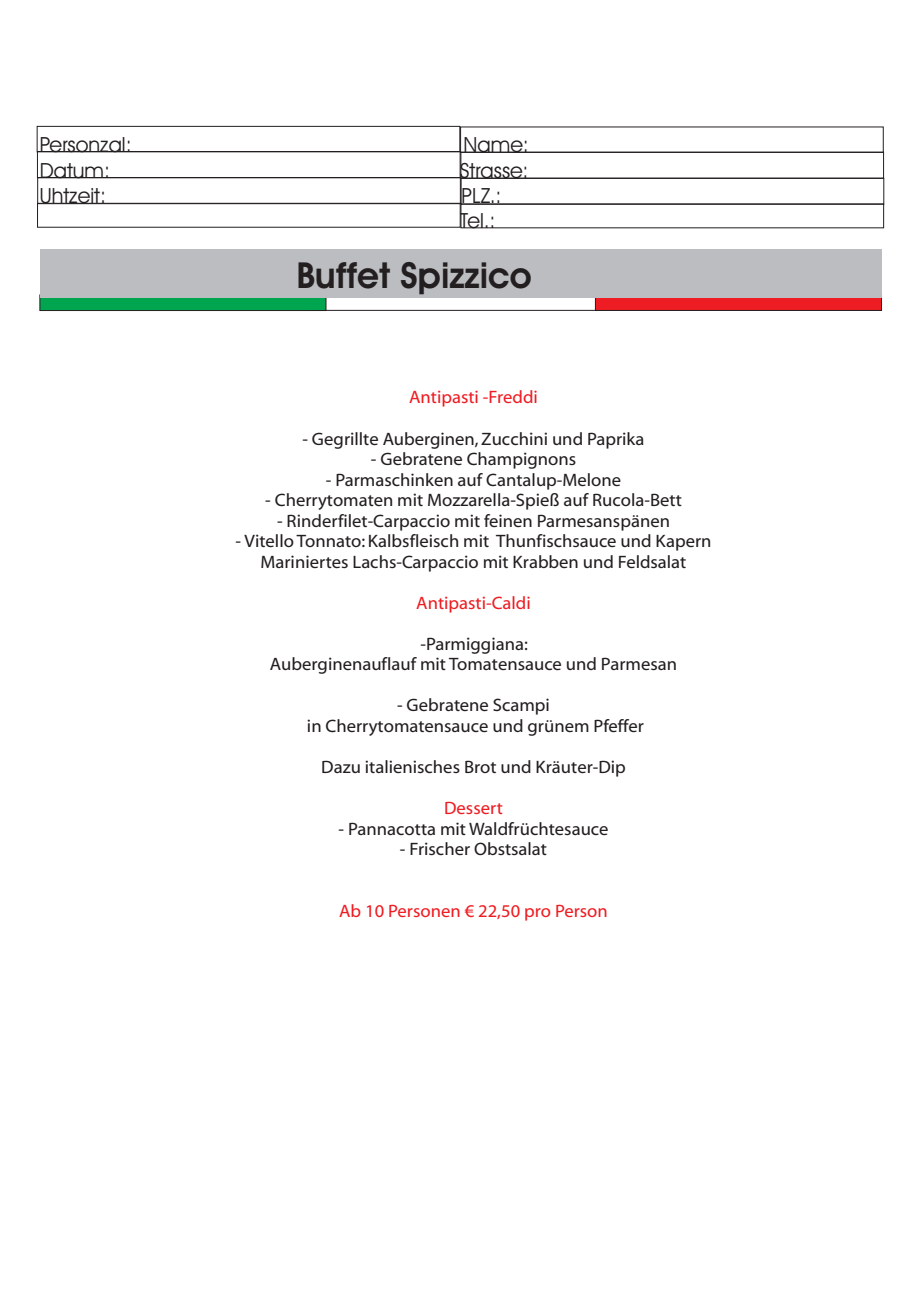
<style>
.page{position:relative;width:921px;height:1290px;background:#fff}
.page>*{position:absolute;margin:0;border:0;box-sizing:border-box;transform-origin:0 0}
.t1{font:700 36px "Avant Garde Bk BT";color:#231f20}
.t2{font:21px/25.2px "Avant Garde Bk BT";color:#231f20}
.t3{font:18px/20.5px "Myriad Web Pro";color:#231f20;text-align:center}
.t4{font:18px "Myriad Web Pro";color:#ee1d23}
</style>
<div class="page">
<div style="left:311px;top:295px;width:286px;height:16px;background:#fff;border:1px solid #231f20"></div>
<div style="left:595px;top:295px;width:287px;height:16px;background:#ee1d23;border:1px solid #231f20"></div>
<div style="left:40px;top:295px;width:286px;height:16px;background:#00a54f;border:1px solid #231f20"></div>
<div style="left:40px;top:249px;width:841px;height:49px;background:#bcbdc0"></div>
<div style="left:37px;top:126px;width:423px;height:26px;border:1px solid #231f20"></div>
<div style="left:461px;top:152px;width:423px;height:26px;border:1px solid #231f20"></div>
<div style="left:37px;top:151px;width:423px;height:27px;border:1px solid #231f20"></div>
<div style="left:461px;top:178px;width:423px;height:26px;border:1px solid #231f20"></div>
<div style="left:461px;top:204px;width:423px;height:24px;border:1px solid #231f20"></div>
<div style="left:37px;top:203px;width:423px;height:24px;border:1px solid #231f20"></div>
<p class="t2" style="left:40px;top:134px;width:93px">Personzal:</p>
<p class="t2" style="left:464px;top:134px;width:67px">Name:</p>
<p class="t2" style="left:40px;top:160px;width:72px">Datum:</p>
<p class="t2" style="left:460px;top:160px;width:70px">Strasse:</p>
<p class="t2" style="left:40px;top:185px;width:68px">Uhtzeit:</p>
<p class="t2" style="left:461px;top:185px;width:42px">PLZ.:<br>Tel.:</p>
<h1 class="t1" style="left:296px;top:260px;width:237px">Buffet Spizzico</h1>
<p class="t4" style="left:409px;top:390px;width:130px">Antipasti -Freddi</p>
<p class="t3" style="left:302px;top:430px;width:344px">- Gegrillte Auberginen, Zucchini und Paprika</p>
<p class="t3" style="left:371px;top:450px;width:207px">- Gebratene Champignons</p>
<p class="t3" style="left:326px;top:471px;width:297px">- Parmaschinken auf Cantalup-Melone</p>
<p class="t3" style="left:265px;top:491px;width:418px">- Cherrytomaten mit Mozzarella-Spieß auf Rucola-Bett</p>
<p class="t3" style="left:277px;top:512px;width:394px">- Rinderfilet-Carpaccio mit feinen Parmesanspänen</p>
<p class="t3" style="left:236px;top:532px;width:477px">- Vitello Tonnato: Kalbsfleisch mit Thunfischsauce und Kapern<br>Mariniertes Lachs-Carpaccio mit Krabben und Feldsalat</p>
<p class="t4" style="left:416px;top:595px;width:116px">Antipasti-Caldi</p>
<p class="t3" style="left:270px;top:635px;width:409px">-Parmiggiana:<br>Auberginenauflauf mit Tomatensauce und Parmesan</p>
<p class="t3" style="left:307px;top:696px;width:338px">- Gebratene Scampi<br>in Cherrytomatensauce und grünem Pfeffer</p>
<p class="t3" style="left:321px;top:758px;width:306px">Dazu italienisches Brot und Kräuter-Dip</p>
<p class="t4" style="left:444px;top:800px;width:60px">Dessert</p>
<p class="t3" style="left:339px;top:820px;width:271px">- Pannacotta mit Waldfrüchtesauce</p>
<p class="t3" style="left:400px;top:840px;width:149px">- Frischer Obstsalat</p>
<p class="t4" style="left:339px;top:903px;width:270px">Ab 10 Personen € 22,50 pro Person</p>
</div>
